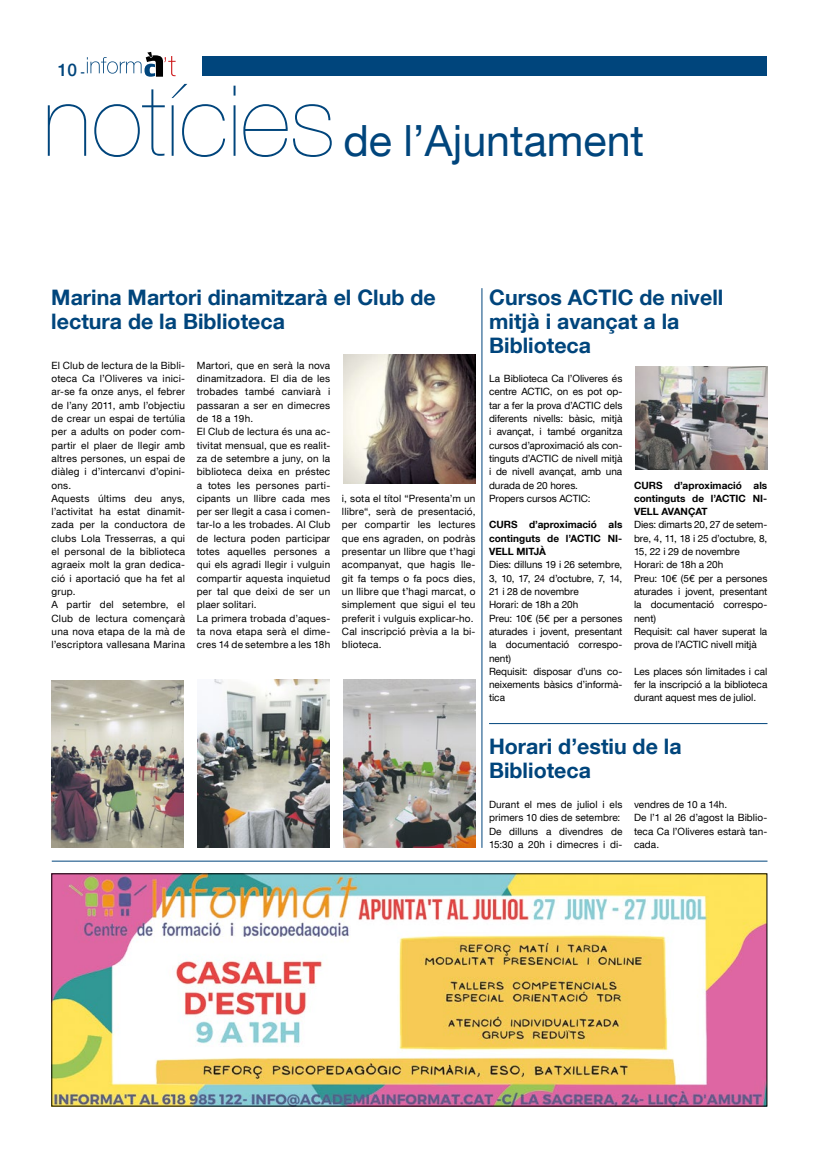
<style>
.page{position:relative;width:823px;height:1163px;background:#fff}
.page>*{position:absolute;margin:0;border:0;box-sizing:border-box;transform-origin:0 0}
.t1{font:200 98.2px "Helvetica Neue LT Com";color:#00457c}
.t2{font:43px "Helvetica Neue LT Com";color:#00457c}
.t3{font:700 21.3px/24.2px "Helvetica Neue LT Com";color:#00457c}
.t4{font:500 17.3px "Helvetica Neue";color:#00457c}
.t5{font:10px/13.3px "Helvetica Neue LT Com";letter-spacing:.015em;color:#000}
.t6{font:10px/13.3px "Helvetica Neue LT Com";letter-spacing:-.005em;color:#000}
.t7{font:700 10px/13.3px "Helvetica Neue LT Com";letter-spacing:.005em;color:#000;text-align:justify}
.s1{font-size:11.5px}
</style>
<div class="page">
<div style="left:202px;top:57px;width:563px;height:19px;background:#00457c"></div>
<svg style="left:87px;top:52px;width:88px;height:25px"></svg>
<hr style="left:52px;top:860px;width:715px;height:1px;background:#00457c">
<img style="left:54px;top:875px;width:710px;height:228px">
<img style="left:343px;top:354px;width:132px;height:129px">
<img style="left:52px;top:680px;width:131px;height:167px">
<img style="left:343px;top:679px;width:132px;height:168px">
<img style="left:197px;top:679px;width:132px;height:168px">
<img style="left:635px;top:367px;width:132px;height:102px">
<hr style="left:488px;top:723px;width:279px;height:1px;background:#00457c">
<hr style="left:481px;top:288px;width:1px;height:559px;background:#00457c">
<h3 class="t4" style="left:58px;top:56px;width:28px">10 <span class="s1">-</span></h3>
<h1 class="t1" style="left:42px;top:64px;width:294px">notícies</h1>
<h2 class="t2" style="left:343px;top:114px;width:302px">de l’Ajuntament</h2>
<h3 class="t3" style="left:51px;top:284px;width:385px">Marina Martori dinamitzarà el Club de lectura de la Biblioteca</h3>
<p class="t5" style="left:52px;top:358px;width:135px">El Club de lectura de la Bibli&shy;oteca Ca l’Oliveres va inici&shy;ar-se fa onze anys, el febrer de l’any 2011, amb l’objectiu de crear un espai de tertúlia per a adults on poder com&shy;partir el plaer de llegir amb altres persones, un espai de diàleg i d’intercanvi d’opini&shy;ons.<br>Aquests últims deu anys, l’activitat ha estat dinamit&shy;zada per la conductora de clubs Lola Tresserras, a qui el personal de la biblioteca agraeix molt la gran dedica&shy;ció i aportació que ha fet al grup.<br>A partir del setembre, el<br>Club de lectura començarà una nova etapa de la mà de l’escriptora vallesana Marina</p>
<p class="t5" style="left:197px;top:358px;width:135px">Martori, que en serà la nova dinamitzadora. El dia de les trobades també canviarà i passaran a ser en dimecres de 18 a 19h.<br>El Club de lectura és una ac&shy;tivitat mensual, que es realit&shy;za de setembre a juny, on la biblioteca deixa en préstec a totes les persones parti&shy;cipants un llibre cada mes per ser llegit a casa i comen&shy;tar-lo a les trobades. Al Club de lectura poden participar totes aquelles persones a qui els agradi llegir i vulguin compartir aquesta inquietud per tal que deixi de ser un plaer solitari.<br>La primera trobada d’aques&shy;ta nova etapa serà el dime&shy;cres 14 de setembre a les 18h</p>
<p class="t5" style="left:342px;top:491px;width:135px">i, sota el títol “Presenta’m un llibre“, serà de presentació, per compartir les lectures que ens agraden, on podràs presentar un llibre que t’hagi acompanyat, que hagis lle&shy;git fa temps o fa pocs dies, un llibre que t’hagi marcat, o simplement que sigui el teu preferit i vulguis explicar-ho.<br>Cal inscripció prèvia a la bi&shy;blioteca.</p>
<h3 class="t3" style="left:489px;top:284px;width:235px">Cursos ACTIC de nivell mitjà i avançat a la<br>Biblioteca</h3>
<p class="t6" style="left:488px;top:371px;width:135px">La Biblioteca Ca l’Oliveres és centre ACTIC, on es pot op&shy;tar a fer la prova d’ACTIC dels diferents nivells: bàsic, mitjà i avançat, i també organitza cursos d’aproximació als con&shy;tinguts d’ACTIC de nivell mitjà i de nivell avançat, amb una durada de 20 hores.<br>Propers cursos ACTIC:</p>
<p class="t7" style="left:488px;top:518px;width:135px">CURS d’aproximació als continguts de l’ACTIC NI-VELL MITJÀ</p>
<p class="t6" style="left:488px;top:558px;width:135px">Dies: dilluns 19 i 26 setembre,<br>3, 10, 17, 24 d’octubre, 7, 14,<br>21 i 28 de novembre<br>Horari: de 18h a 20h<br>Preu: 10€ (5€ per a persones aturades i jovent, presentant la documentació correspo&shy;nent)<br>Requisit: disposar d’uns co&shy;neixements bàsics d’informà&shy;tica</p>
<p class="t7" style="left:633px;top:478px;width:135px">CURS d’aproximació als continguts de l’ACTIC NI-VELL AVANÇAT</p>
<p class="t6" style="left:633px;top:518px;width:135px">Dies: dimarts 20, 27 de setem&shy;bre, 4, 11, 18 i 25 d’octubre, 8,<br>15, 22 i 29 de novembre<br>Horari: de 18h a 20h<br>Preu: 10€ (5€ per a persones aturades i jovent, presentant la documentació correspo&shy;nent)<br>Requisit: cal haver superat la prova de l’ACTIC nivell mitjà</p>
<p class="t5" style="left:633px;top:664px;width:135px;text-align:justify">Les places són limitades i cal fer la inscripció a la biblioteca durant aquest mes de juliol.</p>
<h3 class="t3" style="left:488px;top:733px;width:194px">Horari d’estiu de la<br>Biblioteca</h3>
<p class="t5" style="left:488px;top:797px;width:135px">Durant el mes de juliol i els primers 10 dies de setembre:<br>De dilluns a divendres de<br>15:30 a 20h i dimecres i di-</p>
<p class="t5" style="left:633px;top:797px;width:135px">vendres de 10 a 14h.<br>De l’1 al 26 d’agost la Biblio&shy;teca Ca l’Oliveres estarà tan&shy;cada.</p>
</div>
